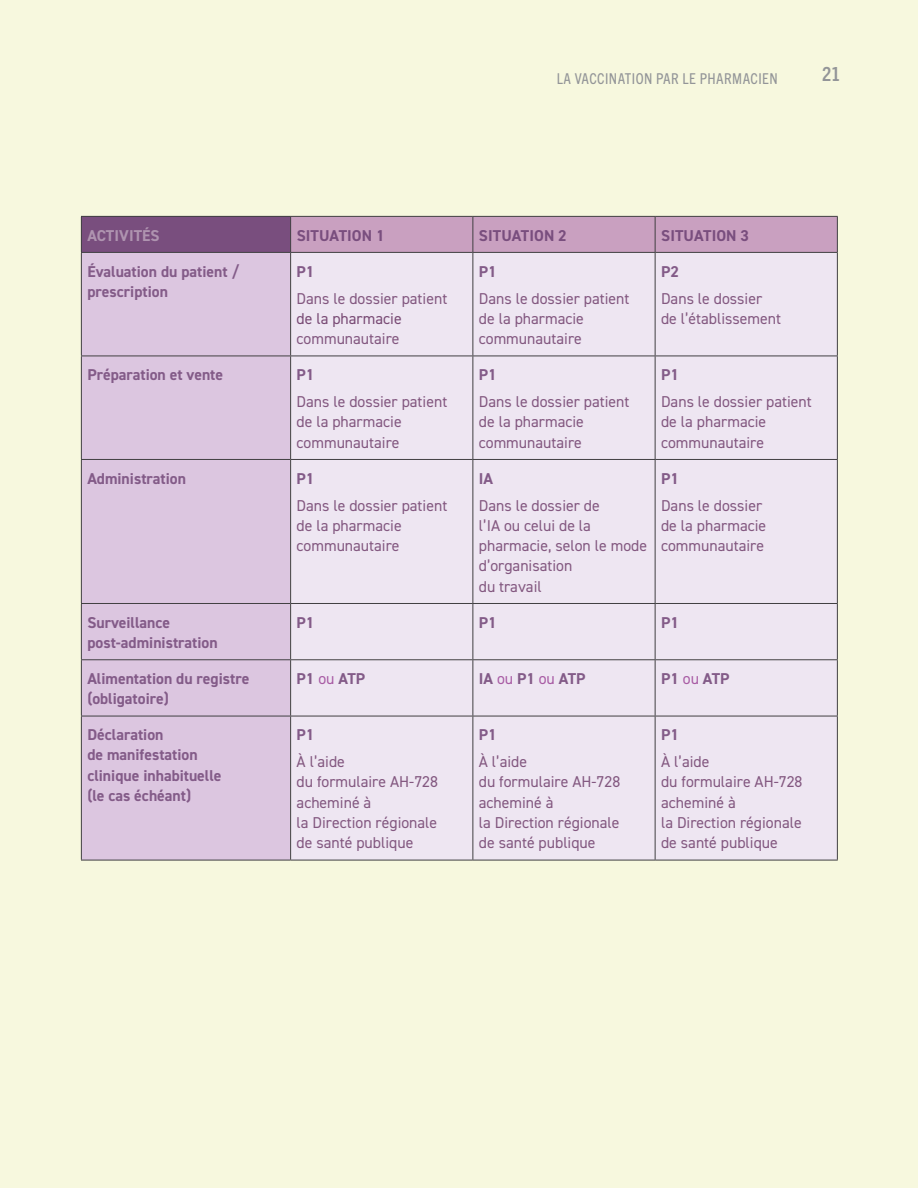
<style>
.page{position:relative;width:918px;height:1188px;background:#f7f8de}
.page>*{position:absolute;margin:0;border:0;box-sizing:border-box;transform-origin:0 0}
.t1{font:700 condensed 19.5px "Trade Gothic Next LT Pro";color:#939598}
.TITRE_DE_NIV_2{font:15.75px/20.2px "DIN2014";color:#835880}
.TITRE_DE_NIV_2-2{font:700 15.75px/20.2px "DIN2014";color:#835b88}
.Texte_gris{font:700 15.75px "DIN2014";letter-spacing:.005em;color:#794e7e}
.Texte_gris-2{font:700 15.75px "DIN2014";letter-spacing:.005em;color:#af94b0}
.thème_haut-de-page_gauche{font:condensed 15px "Trade Gothic Next LT Pro";letter-spacing:.03em;color:#939598}
.s1{color:#794b75}
.s2{font-weight:400;color:#a85ba4}
</style>
<div class="page">
<div style="left:81px;top:216px;width:210px;height:36px;background:#794e7e"></div>
<div style="left:291px;top:217px;width:546px;height:35px;background:#c9a0c0"></div>
<div style="left:82px;top:253px;width:208px;height:607px;background:#dcc6e0"></div>
<div style="left:291px;top:253px;width:546px;height:607px;background:#eee6f2"></div>
<hr style="left:81px;top:216px;width:210px;height:1px;background:#414042">
<hr style="left:81px;top:217px;width:1px;height:35px;background:#414042">
<hr style="left:291px;top:216px;width:182px;height:1px;background:#414042">
<hr style="left:290px;top:217px;width:1px;height:35px;background:#414042">
<hr style="left:473px;top:216px;width:182px;height:1px;background:#414042">
<hr style="left:472px;top:217px;width:1px;height:35px;background:#414042">
<hr style="left:655px;top:216px;width:183px;height:1px;background:#414042">
<hr style="left:655px;top:217px;width:1px;height:35px;background:#414042">
<hr style="left:837px;top:217px;width:1px;height:35px;background:#414042">
<hr style="left:81px;top:252px;width:210px;height:1px;background:#414042">
<hr style="left:81px;top:253px;width:1px;height:103px;background:#414042">
<hr style="left:291px;top:252px;width:182px;height:1px;background:#414042">
<hr style="left:290px;top:253px;width:1px;height:103px;background:#414042">
<hr style="left:473px;top:252px;width:182px;height:1px;background:#414042">
<hr style="left:472px;top:253px;width:1px;height:103px;background:#414042">
<hr style="left:655px;top:252px;width:183px;height:1px;background:#414042">
<hr style="left:655px;top:253px;width:1px;height:103px;background:#414042">
<hr style="left:837px;top:253px;width:1px;height:103px;background:#414042">
<hr style="left:81px;top:356px;width:210px;height:1px;background:#414042">
<hr style="left:81px;top:356px;width:1px;height:103px;background:#414042">
<hr style="left:291px;top:356px;width:182px;height:1px;background:#414042">
<hr style="left:290px;top:356px;width:1px;height:103px;background:#414042">
<hr style="left:473px;top:356px;width:182px;height:1px;background:#414042">
<hr style="left:472px;top:356px;width:1px;height:103px;background:#414042">
<hr style="left:655px;top:356px;width:183px;height:1px;background:#414042">
<hr style="left:655px;top:356px;width:1px;height:103px;background:#414042">
<hr style="left:837px;top:356px;width:1px;height:103px;background:#414042">
<hr style="left:81px;top:459px;width:210px;height:1px;background:#414042">
<hr style="left:81px;top:460px;width:1px;height:143px;background:#414042">
<hr style="left:291px;top:459px;width:182px;height:1px;background:#414042">
<hr style="left:290px;top:460px;width:1px;height:143px;background:#414042">
<hr style="left:473px;top:459px;width:182px;height:1px;background:#414042">
<hr style="left:472px;top:460px;width:1px;height:143px;background:#414042">
<hr style="left:655px;top:459px;width:183px;height:1px;background:#414042">
<hr style="left:655px;top:460px;width:1px;height:143px;background:#414042">
<hr style="left:837px;top:460px;width:1px;height:143px;background:#414042">
<hr style="left:81px;top:603px;width:210px;height:1px;background:#414042">
<hr style="left:81px;top:604px;width:1px;height:55px;background:#414042">
<hr style="left:291px;top:603px;width:182px;height:1px;background:#414042">
<hr style="left:290px;top:604px;width:1px;height:55px;background:#414042">
<hr style="left:473px;top:603px;width:182px;height:1px;background:#414042">
<hr style="left:472px;top:604px;width:1px;height:55px;background:#414042">
<hr style="left:655px;top:603px;width:183px;height:1px;background:#414042">
<hr style="left:655px;top:604px;width:1px;height:55px;background:#414042">
<hr style="left:837px;top:604px;width:1px;height:55px;background:#414042">
<hr style="left:81px;top:659px;width:210px;height:1px;background:#414042">
<hr style="left:81px;top:660px;width:1px;height:56px;background:#414042">
<hr style="left:291px;top:659px;width:182px;height:1px;background:#414042">
<hr style="left:290px;top:660px;width:1px;height:56px;background:#414042">
<hr style="left:473px;top:659px;width:182px;height:1px;background:#414042">
<hr style="left:472px;top:660px;width:1px;height:56px;background:#414042">
<hr style="left:655px;top:659px;width:183px;height:1px;background:#414042">
<hr style="left:655px;top:660px;width:1px;height:56px;background:#414042">
<hr style="left:837px;top:660px;width:1px;height:56px;background:#414042">
<hr style="left:81px;top:716px;width:210px;height:1px;background:#414042">
<hr style="left:81px;top:716px;width:1px;height:144px;background:#414042">
<hr style="left:291px;top:716px;width:182px;height:1px;background:#414042">
<hr style="left:290px;top:716px;width:1px;height:144px;background:#414042">
<hr style="left:473px;top:716px;width:182px;height:1px;background:#414042">
<hr style="left:472px;top:716px;width:1px;height:144px;background:#414042">
<hr style="left:655px;top:716px;width:183px;height:1px;background:#414042">
<hr style="left:655px;top:716px;width:1px;height:144px;background:#414042">
<hr style="left:837px;top:716px;width:1px;height:144px;background:#414042">
<hr style="left:81px;top:860px;width:210px;height:1px;background:#414042">
<hr style="left:291px;top:860px;width:182px;height:1px;background:#414042">
<hr style="left:473px;top:860px;width:182px;height:1px;background:#414042">
<hr style="left:655px;top:860px;width:183px;height:1px;background:#414042">
<p class="thème_haut-de-page_gauche" style="left:557px;top:69px;width:222px">LA VACCINATION PAR LE PHARMACIEN</p>
<p class="t1" style="left:822px;top:61px;width:20px">21</p>
<p class="Texte_gris-2" style="left:87px;top:225px;width:74px">ACTIVITÉS</p>
<p class="Texte_gris" style="left:297px;top:225px;width:89px">SITUATION 1</p>
<p class="Texte_gris" style="left:479px;top:225px;width:89px">SITUATION 2</p>
<p class="Texte_gris" style="left:661px;top:225px;width:89px">SITUATION 3</p>
<p class="TITRE_DE_NIV_2-2" style="left:87px;top:261px;width:153px">Évaluation du patient / prescription</p>
<p class="TITRE_DE_NIV_2-2" style="left:297px;top:261px;width:19px">P1</p>
<p class="TITRE_DE_NIV_2-2" style="left:661px;top:261px;width:19px">P2</p>
<p class="TITRE_DE_NIV_2" style="left:661px;top:288px;width:122px">Dans le dossier de l’établissement</p>
<p class="TITRE_DE_NIV_2-2" style="left:479px;top:261px;width:19px">P1</p>
<p class="TITRE_DE_NIV_2" style="left:479px;top:288px;width:152px">Dans le dossier patient de la pharmacie communautaire</p>
<p class="TITRE_DE_NIV_2" style="left:297px;top:288px;width:152px">Dans le dossier patient <span class="s1">de la pharmacie </span>communautaire</p>
<p class="TITRE_DE_NIV_2-2" style="left:87px;top:364px;width:137px">Préparation et vente</p>
<p class="TITRE_DE_NIV_2-2" style="left:297px;top:364px;width:19px">P1</p>
<p class="TITRE_DE_NIV_2" style="left:297px;top:391px;width:152px">Dans le dossier patient de la pharmacie communautaire</p>
<p class="TITRE_DE_NIV_2-2" style="left:87px;top:468px;width:100px">Administration</p>
<p class="TITRE_DE_NIV_2-2" style="left:297px;top:468px;width:19px">P1</p>
<p class="TITRE_DE_NIV_2" style="left:297px;top:495px;width:152px">Dans le dossier patient de la pharmacie communautaire</p>
<p class="TITRE_DE_NIV_2-2" style="left:479px;top:364px;width:19px">P1</p>
<p class="TITRE_DE_NIV_2" style="left:479px;top:391px;width:152px">Dans le dossier patient de la pharmacie communautaire</p>
<p class="TITRE_DE_NIV_2-2" style="left:479px;top:468px;width:16px">IA</p>
<p class="TITRE_DE_NIV_2" style="left:479px;top:495px;width:170px">Dans le dossier de<br>l’IA ou celui de la pharmacie, selon le mode d’organisation<br>du travail</p>
<p class="TITRE_DE_NIV_2-2" style="left:661px;top:364px;width:19px">P1</p>
<p class="TITRE_DE_NIV_2" style="left:661px;top:391px;width:152px">Dans le dossier patient de la pharmacie communautaire</p>
<p class="TITRE_DE_NIV_2-2" style="left:661px;top:468px;width:19px">P1</p>
<p class="TITRE_DE_NIV_2" style="left:661px;top:495px;width:107px">Dans le dossier de la pharmacie communautaire</p>
<p class="TITRE_DE_NIV_2-2" style="left:87px;top:612px;width:132px">Surveillance post-administration</p>
<p class="TITRE_DE_NIV_2-2" style="left:297px;top:612px;width:19px">P1</p>
<p class="TITRE_DE_NIV_2-2" style="left:479px;top:612px;width:19px">P1</p>
<p class="TITRE_DE_NIV_2-2" style="left:661px;top:612px;width:19px">P1</p>
<p class="TITRE_DE_NIV_2-2" style="left:87px;top:668px;width:163px">Alimentation du registre (obligatoire)</p>
<p class="TITRE_DE_NIV_2-2" style="left:297px;top:668px;width:70px">P1 <span class="s2">ou</span> ATP</p>
<p class="TITRE_DE_NIV_2-2" style="left:479px;top:668px;width:108px">IA <span class="s2">ou</span> P1 <span class="s2">ou</span> ATP</p>
<p class="TITRE_DE_NIV_2-2" style="left:661px;top:668px;width:70px">P1 <span class="s2">ou</span> ATP</p>
<p class="TITRE_DE_NIV_2-2" style="left:87px;top:724px;width:136px">Déclaration<br>de manifestation clinique inhabituelle (le cas échéant)</p>
<p class="TITRE_DE_NIV_2-2" style="left:297px;top:724px;width:19px">P1</p>
<p class="TITRE_DE_NIV_2-2" style="left:479px;top:724px;width:19px">P1</p>
<p class="TITRE_DE_NIV_2" style="left:479px;top:751px;width:143px">À l’aide<br>du formulaire AH-728 acheminé à<br>la Direction régionale de santé publique</p>
<p class="TITRE_DE_NIV_2-2" style="left:661px;top:724px;width:19px">P1</p>
<p class="TITRE_DE_NIV_2" style="left:661px;top:751px;width:143px">À l’aide<br>du formulaire AH-728 acheminé à<br>la Direction régionale de santé publique</p>
<p class="TITRE_DE_NIV_2" style="left:297px;top:751px;width:143px">À l’aide<br>du formulaire AH-728 acheminé à<br>la Direction régionale de santé publique</p>
</div>
